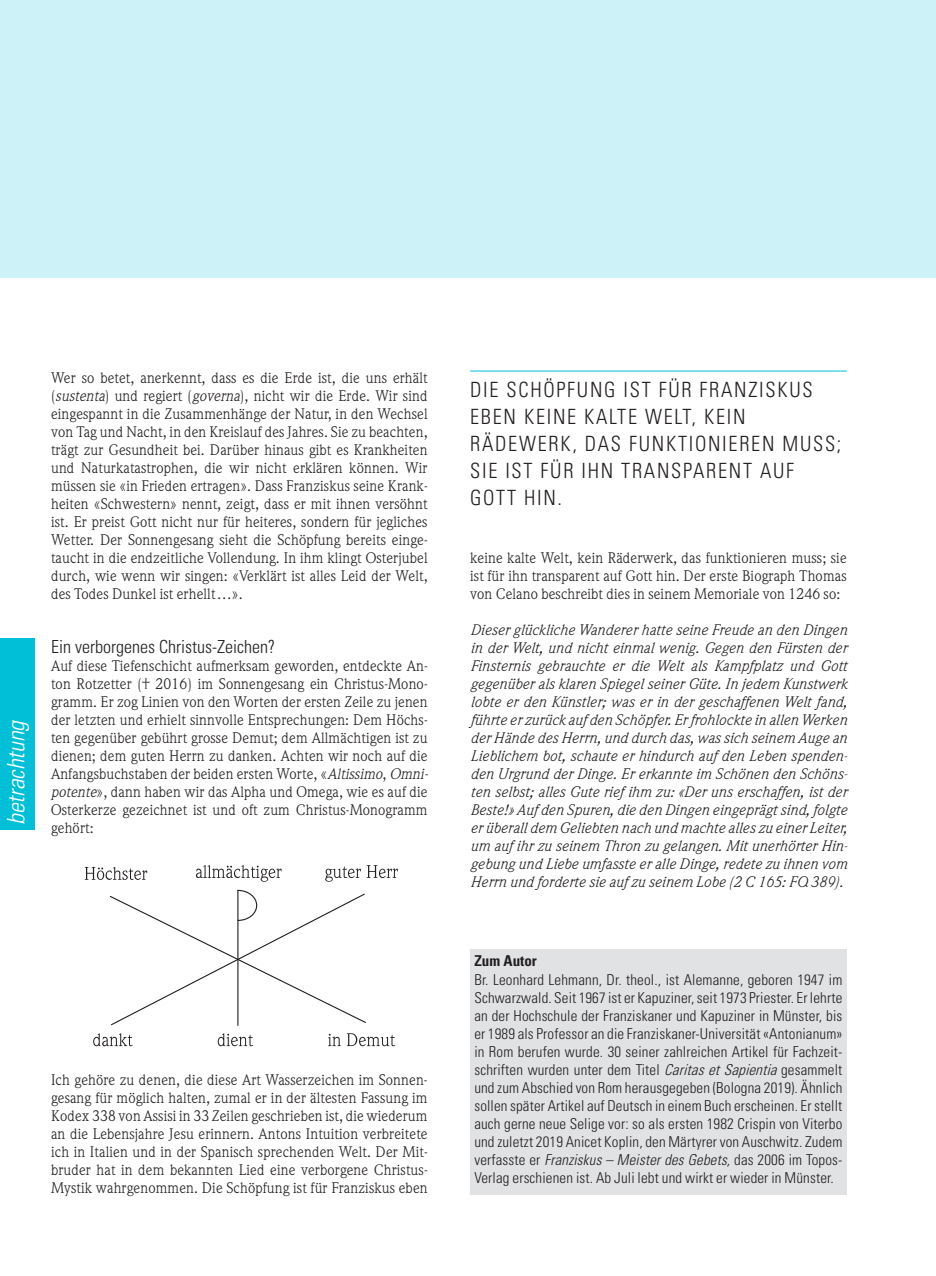
<style>
.page{position:relative;width:936px;height:1276px;background:#fff}
.page>*{position:absolute;margin:0;border:0;box-sizing:border-box;transform-origin:0 0}
.t1{font:italic 300 condensed 24px "Univers LT Std";color:#fff}
.t2{font:300 condensed 21px/27px "Univers LT Std";letter-spacing:.085em;color:#231f20}
.t3{font:300 condensed 18px "Univers LT Std";color:#231f20}
.t4{font:15px/18px "Weidemann Std";letter-spacing:.01em;color:#231f20;text-align:justify}
.t5{font:italic 15px/18px "Weidemann Std";letter-spacing:.01em;color:#231f20;text-align:justify}
.t6{font:300 condensed 15px/18px "Univers LT Std";letter-spacing:.01em;color:#231f20;text-align:justify}
.t7{font:700 condensed 15px "Univers LT Std";color:#231f20}
.s1{font-style:italic}
</style>
<div class="page">
<div style="left:0;top:0;width:935px;height:278px;background:#cdf2f7"></div>
<div style="left:470px;top:949px;width:376px;height:246px;background:#e1e2e4"></div>
<hr style="left:470px;top:371px;width:376px;height:1px;background:#00bfd7">
<div style="left:0;top:638px;width:34px;height:191px;background:#00bfd7"></div>
<svg style="left:85px;top:867px;width:62px;height:13px"></svg>
<svg style="left:196px;top:865px;width:85px;height:16px"></svg>
<svg style="left:325px;top:865px;width:73px;height:16px"></svg>
<svg style="left:93px;top:1033px;width:40px;height:13px"></svg>
<svg style="left:218px;top:1033px;width:35px;height:13px"></svg>
<svg style="left:328px;top:1033px;width:13px;height:13px"></svg>
<svg style="left:347px;top:1033px;width:48px;height:13px"></svg>
<svg style="left:109px;top:889px;width:257px;height:137px"></svg>
<h1 class="t1" style="left:2px;top:825px;width:107px;rotate:-90deg">betrachtung</h1>
<p class="t4" style="left:51px;top:368px;width:378px">Wer so betet, anerkennt, dass es die Erde ist, die uns erhält (<span class="s1">sustenta</span>) und regiert (<span class="s1">governa</span>), nicht wir die Erde. Wir sind eingespannt in die Zusammenhänge der Natur, in den Wechsel von Tag und Nacht, in den Kreislauf des Jahres. Sie zu beachten, trägt zur Gesundheit bei. Darüber hinaus gibt es Krankheiten und Naturkatastrophen, die wir nicht erklären können. Wir müssen sie «in Frieden ertragen». Dass Franziskus seine Krank&shy;heiten «Schwestern» nennt, zeigt, dass er mit ihnen versöhnt ist. Er preist Gott nicht nur für heiteres, sondern für jegliches Wetter. Der Sonnengesang sieht die Schöpfung bereits einge&shy;taucht in die endzeitliche Vollendung. In ihm klingt Osterjubel durch, wie wenn wir singen: «Verklärt ist alles Leid der Welt, des Todes Dunkel ist erhellt…».</p>
<p class="t3" style="left:51px;top:636px;width:225px">Ein verborgenes Christus-Zeichen?</p>
<p class="t4" style="left:51px;top:656px;width:381px;text-align:left">Auf diese Tiefenschicht aufmerksam geworden, entdeckte An&shy;ton Rotzetter († 2016) im Sonnengesang ein Christus-Mono&shy;gramm. Er zog Linien von den Worten der ersten Zeile zu jenen der letzten und erhielt sinnvolle Entsprechungen: Dem Höchs&shy;ten gegenüber gebührt grosse Demut; dem Allmächtigen ist zu dienen; dem guten Herrn zu danken. Achten wir noch auf die Anfangsbuchstaben der beiden ersten Worte, «<span class="s1">Altissimo</span>, <span class="s1">Omni&shy;potente</span>», dann haben wir das Alpha und Omega, wie es auf die Osterkerze gezeichnet ist und oft zum Christus-Monogramm gehört:</p>
<p class="t4" style="left:51px;top:1070px;width:378px">Ich gehöre zu denen, die diese Art Wasserzeichen im Sonnen&shy;gesang für möglich halten, zumal er in der ältesten Fassung im Kodex 338 von Assisi in 33 Zeilen geschrieben ist, die wiederum an die Lebensjahre Jesu erinnern. Antons Intuition verbreitete ich in Italien und in der Spanisch sprechenden Welt. Der Mit&shy;bruder hat in dem bekannten Lied eine verborgene Christus-Mystik wahrgenommen. Die Schöpfung ist für Franziskus eben</p>
<h2 class="t2" style="left:470px;top:376px;width:373px">DIE SCHÖPFUNG IST FÜR FRANZISKUS<br>EBEN KEINE KALTE WELT, KEIN<br>RÄDEWERK, DAS FUNKTIONIEREN MUSS;<br>SIE IST FÜR IHN TRANSPARENT AUF<br>GOTT HIN.</h2>
<p class="t4" style="left:470px;top:548px;width:378px">keine kalte Welt, kein Räderwerk, das funktionieren muss; sie ist für ihn transparent auf Gott hin. Der erste Biograph Thomas von Celano beschreibt dies in seinem Memoriale von 1246 so:</p>
<p class="t5" style="left:470px;top:620px;width:379px">Dieser glückliche Wanderer hatte seine Freude an den Dingen in der Welt, und nicht einmal wenig. Gegen den Fürsten der Finsternis gebrauchte er die Welt als Kampfplatz und Gott gegenüber als klaren Spiegel seiner Güte. In jedem Kunstwerk lobte er den Künstler; was er in der geschaffenen Welt fand, führte er zurück auf den Schöpfer. Er frohlockte in allen Werken der Hände des Herrn, und durch das, was sich seinem Auge an Lieblichem bot, schaute er hindurch auf den Leben spenden&shy;den Urgrund der Dinge. Er erkannte im Schönen den Schöns&shy;ten selbst; alles Gute rief ihm zu: «Der uns erschaffen, ist der Beste!» Auf den Spuren, die den Dingen eingeprägt sind, folgte er überall dem Geliebten nach und machte alles zu einer Leiter, um auf ihr zu seinem Thron zu gelangen. Mit unerhörter Hin&shy;gebung und Liebe umfasste er alle Dinge, redete zu ihnen vom Herrn und forderte sie auf zu seinem Lobe (2 C 165: FQ 389).</p>
<p class="t7" style="left:474px;top:952px;width:64px">Zum Autor</p>
<p class="t6" style="left:474px;top:970px;width:369px">Br. Leonhard Lehmann, Dr. theol., ist Alemanne, geboren 1947 im Schwarzwald. Seit 1967 ist er Kapuziner, seit 1973 Priester. Er lehrte an der Hochschule der Franziskaner und Kapuziner in Münster, bis er 1989 als Professor an die Franziskaner-Universität «Antonianum» in Rom berufen wurde. 30 seiner zahlreichen Artikel für Fachzeit&shy;schriften wurden unter dem Titel <span class="s1">CaritasetSapientia</span>gesammelt und zum Abschied von Rom herausgegeben (Bologna 2019). Ähnlich sollen später Artikel auf Deutsch in einem Buch erscheinen. Er stellt auch gerne neue Selige vor: so als ersten 1982 Crispin von Viterbo und zuletzt 2019 Anicet Koplin, den Märtyrer von Auschwitz. Zudem v e rf a s s t e e r <span class="s1">Franziskus– MeisterdesGebets,</span>d a s 2 0 0 6 i m To p o s - Verlag erschienen ist. Ab Juli lebt und wirkt er wieder in Münster.</p>
</div>
